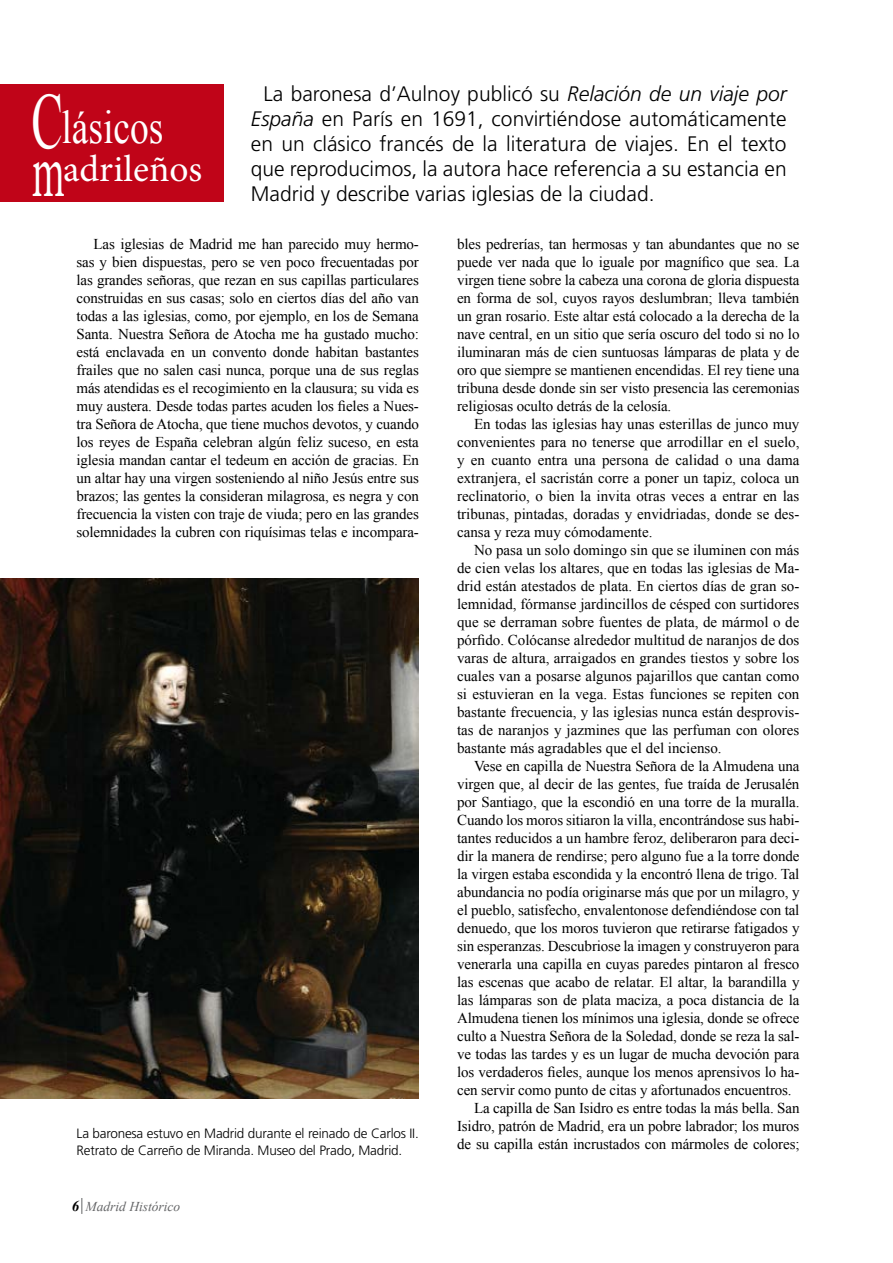
<style>
.page{position:relative;width:893px;height:1263px;background:#fff}
.page>*{position:absolute;margin:0;border:0;box-sizing:border-box;transform-origin:0 0}
.t1{font:46.8px "Times New Roman";color:#fff;scale:.8 1}
.t2{font:37.5px "Minion Pro";color:#fff}
.t3{font:300 21px/25.2px "Frutiger LT Std";color:#000;text-align:justify}
.t4{font:15px/18px "Times New Roman";letter-spacing:-.01em;color:#000;text-align:justify}
.t5{font:300 13.5px/16.2px "Frutiger LT Std";letter-spacing:-.015em;color:#000}
.t6{font:italic 13.5px "Times New Roman";color:#646567}
.s1{font-size:78.75px}
.s2{font-size:75.6px}
.s3{font-style:italic}
.s4{font-weight:700;font-size:15px;color:#000}
</style>
<div class="page">
<svg style="left:82px;top:1198px;width:1px;height:16px"></svg>
<div style="left:0;top:85px;width:224px;height:117px;background:#c00418"></div>
<img style="left:0;top:578px;width:419px;height:520px">
<h1 class="t1" style="left:32px;top:96px;width:166px"><span class="s1">C</span>lásicos</h1>
<h2 class="t2" style="left:32px;top:144px;width:172px"><span class="s2">m</span>adrileños</h2>
<p class="t3" style="left:251px;top:81px;width:537px;text-indent:13px">La baronesa d’Aulnoy publicó su <span class="s3">Relación de un viaje por España</span> en París en 1691, convirtiéndose automáticamente en un clásico francés de la literatura de viajes. En el texto que reproducimos, la autora hace referencia a su estancia en Madrid y describe varias iglesias de la ciudad.</p>
<p class="t4" style="left:77px;top:234px;width:344px;text-indent:17px">Las iglesias de Madrid me han parecido muy hermo&shy;sas y bien dispuestas, pero se ven poco frecuentadas por las grandes señoras, que rezan en sus capillas particulares construidas en sus casas; solo en ciertos días del año van todas a las iglesias, como, por ejemplo, en los de Semana Santa. Nuestra Señora de Atocha me ha gustado mucho: está enclavada en un convento donde habitan bastantes frailes que no salen casi nunca, porque una de sus reglas más atendidas es el recogimiento en la clausura; su vida es muy austera. Desde todas partes acuden los fieles a Nues&shy;tra Señora de Atocha, que tiene muchos devotos, y cuando los reyes de España celebran algún feliz suceso, en esta iglesia mandan cantar el tedeum en acción de gracias. En un altar hay una virgen sosteniendo al niño Jesús entre sus brazos; las gentes la consideran milagrosa, es negra y con frecuencia la visten con traje de viuda; pero en las grandes solemnidades la cubren con riquísimas telas e incompara-</p>
<p class="t4" style="left:457px;top:234px;width:344px">bles pedrerías, tan hermosas y tan abundantes que no se puede ver nada que lo iguale por magnífico que sea. La virgen tiene sobre la cabeza una corona de gloria dispuesta en forma de sol, cuyos rayos deslumbran; lleva también un gran rosario. Este altar está colocado a la derecha de la nave central, en un sitio que sería oscuro del todo si no lo iluminaran más de cien suntuosas lámparas de plata y de oro que siempre se mantienen encendidas. El rey tiene una tribuna desde donde sin ser visto presencia las ceremonias religiosas oculto detrás de la celosía.</p>
<p class="t4" style="left:457px;top:414px;width:344px;text-indent:17px">En todas las iglesias hay unas esterillas de junco muy convenientes para no tenerse que arrodillar en el suelo, y en cuanto entra una persona de calidad o una dama extranjera, el sacristán corre a poner un tapiz, coloca un reclinatorio, o bien la invita otras veces a entrar en las tribunas, pintadas, doradas y envidriadas, donde se des&shy;cansa y reza muy cómodamente.</p>
<p class="t4" style="left:457px;top:540px;width:344px;text-indent:17px">No pasa un solo domingo sin que se iluminen con más de cien velas los altares, que en todas las iglesias de Ma&shy;drid están atestados de plata. En ciertos días de gran so&shy;lemnidad, fórmanse jardincillos de césped con surtidores que se derraman sobre fuentes de plata, de mármol o de pórfido. Colócanse alrededor multitud de naranjos de dos varas de altura, arraigados en grandes tiestos y sobre los cuales van a posarse algunos pajarillos que cantan como si estuvieran en la vega. Estas funciones se repiten con bastante frecuencia, y las iglesias nunca están desprovis&shy;tas de naranjos y jazmines que las perfuman con olores bastante más agradables que el del incienso.</p>
<p class="t4" style="left:474px;top:756px;width:327px">Vese en capilla de Nuestra Señora de la Almudena una</p>
<p class="t4" style="left:457px;top:774px;width:344px">virgen que, al decir de las gentes, fue traída de Jerusalén</p>
<p class="t4" style="left:457px;top:792px;width:344px">por Santiago, que la escondió en una torre de la muralla.</p>
<p class="t4" style="left:457px;top:810px;width:344px">Cuando los moros sitiaron la villa, encontrándose sus habi-</p>
<p class="t4" style="left:457px;top:828px;width:344px">tantes reducidos a un hambre feroz, deliberaron para deci-</p>
<p class="t4" style="left:457px;top:846px;width:344px">dir la manera de rendirse; pero alguno fue a la torre donde</p>
<p class="t4" style="left:457px;top:864px;width:344px">la virgen estaba escondida y la encontró llena de trigo. Tal</p>
<p class="t4" style="left:457px;top:882px;width:344px">abundancia no podía originarse más que por un milagro, y</p>
<p class="t4" style="left:457px;top:900px;width:344px">el pueblo, satisfecho, envalentonose defendiéndose con tal</p>
<p class="t4" style="left:457px;top:918px;width:344px">denuedo, que los moros tuvieron que retirarse fatigados y</p>
<p class="t4" style="left:457px;top:936px;width:344px">sin esperanzas. Descubriose la imagen y construyeron para</p>
<p class="t4" style="left:457px;top:954px;width:344px">venerarla una capilla en cuyas paredes pintaron al fresco</p>
<p class="t4" style="left:457px;top:972px;width:344px">las escenas que acabo de relatar. El altar, la barandilla y</p>
<p class="t4" style="left:457px;top:990px;width:344px">las lámparas son de plata maciza, a poca distancia de la</p>
<p class="t4" style="left:457px;top:1008px;width:344px">Almudena tienen los mínimos una iglesia, donde se ofrece</p>
<p class="t4" style="left:457px;top:1026px;width:344px">culto a Nuestra Señora de la Soledad, donde se reza la sal-</p>
<p class="t4" style="left:457px;top:1044px;width:344px">ve todas las tardes y es un lugar de mucha devoción para</p>
<p class="t4" style="left:457px;top:1062px;width:344px">los verdaderos fieles, aunque los menos aprensivos lo ha-</p>
<p class="t4" style="left:457px;top:1080px;width:336px">cen servir como punto de citas y afortunados encuentros.</p>
<p class="t4" style="left:474px;top:1098px;width:327px">La capilla de San Isidro es entre todas la más bella. San</p>
<p class="t4" style="left:457px;top:1116px;width:344px">Isidro, patrón de Madrid, era un pobre labrador; los muros</p>
<p class="t4" style="left:457px;top:1134px;width:344px">de su capilla están incrustados con mármoles de colores;</p>
<p class="t5" style="left:77px;top:1126px;width:344px">La baronesa estuvo en Madrid durante el reinado de Carlos II.<br>Retrato de Carreño de Miranda. Museo del Prado, Madrid.</p>
<p class="t6" style="left:72px;top:1197px;width:110px"><span class="s4">6</span> Madrid Histórico</p>
</div>
